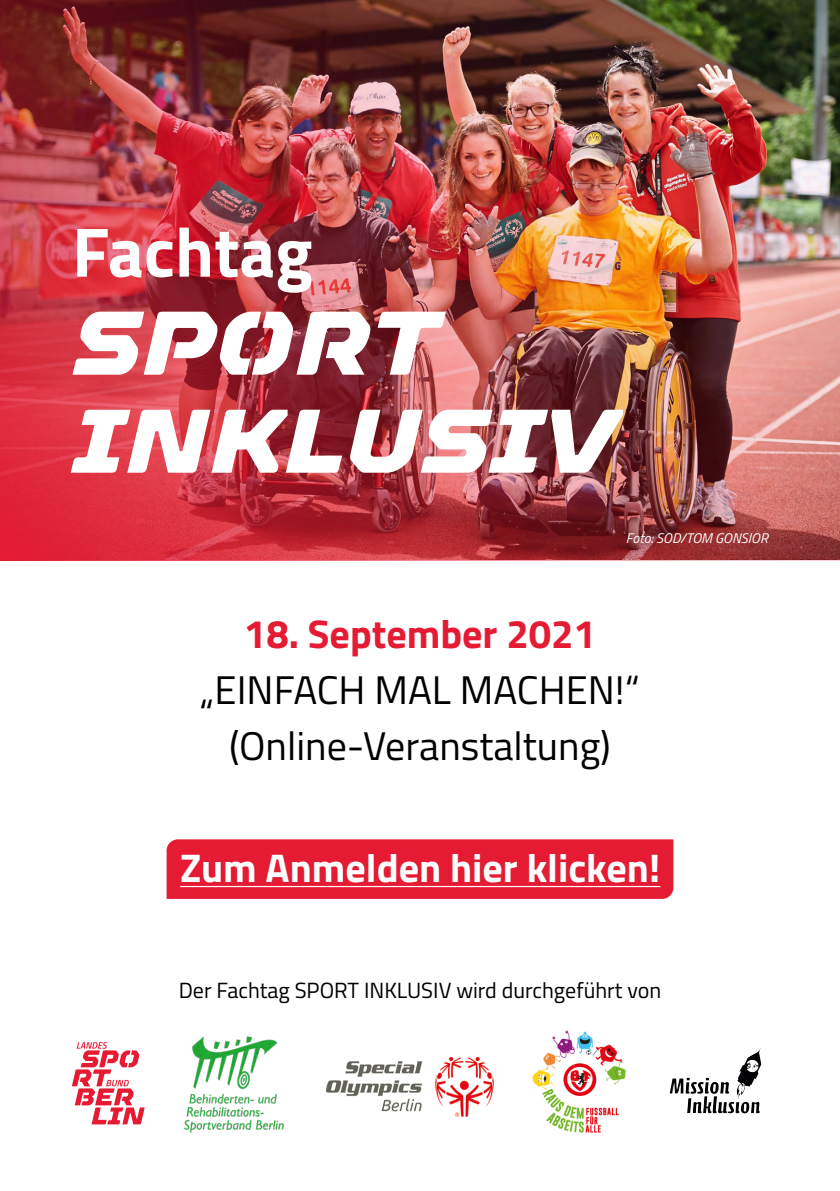
<style>
.page{position:relative;width:840px;height:1191px;background:#fff}
.page>*{position:absolute;margin:0;border:0;box-sizing:border-box;transform-origin:0 0}
.t1{font:90px "LSB Headline";color:#fff}
.t2{font:700 70px "Titillium";color:#fff}
.t3{font:40px "Titillium Web";color:#000}
.t4{font:700 40px "Titillium";color:#fff}
.t5{font:700 40px "Titillium";color:#e51a33}
.t6{font:22px "Titillium Web";color:#000}
.t7{font:italic 14px "Titillium Web";color:#fff}
</style>
<div class="page">
<div style="left:166px;top:839px;width:507px;height:60px;background:#e51a33"></div>
<img style="left:184px;top:1036px;width:100px;height:97px">
<img style="left:736px;top:1049px;width:24px;height:50px">
<img style="left:325px;top:1056px;width:169px;height:60px">
<svg style="left:72px;top:1042px;width:73px;height:82px"></svg>
<img style="left:0;top:0;width:839px;height:560px">
<img style="left:532px;top:1030px;width:94px;height:103px">
<hr style="left:180px;top:886px;width:480px;height:1px;background:#fff">
<h1 class="t2" style="left:72px;top:199px;width:242px">Fachtag</h1>
<h2 class="t1" style="left:72px;top:290px;width:368px">SPORT</h2>
<h2 class="t1" style="left:72px;top:388px;width:545px">INKLUSIV</h2>
<p class="t7" style="left:625px;top:528px;width:143px">Foto: SOD/TOM GONSIOR</p>
<h3 class="t5" style="left:244px;top:603px;width:353px">18. September 2021</h3>
<p class="t3" style="left:200px;top:661px;width:441px">„EINFACH MAL MACHEN!“</p>
<p class="t3" style="left:229px;top:717px;width:383px">(Online-Veranstaltung)</p>
<h3 class="t4" style="left:180px;top:837px;width:481px">Zum Anmelden hier klicken!</h3>
<p class="t6" style="left:179px;top:973px;width:483px">Der Fachtag SPORT INKLUSIV wird durchgeführt von</p>
</div>
